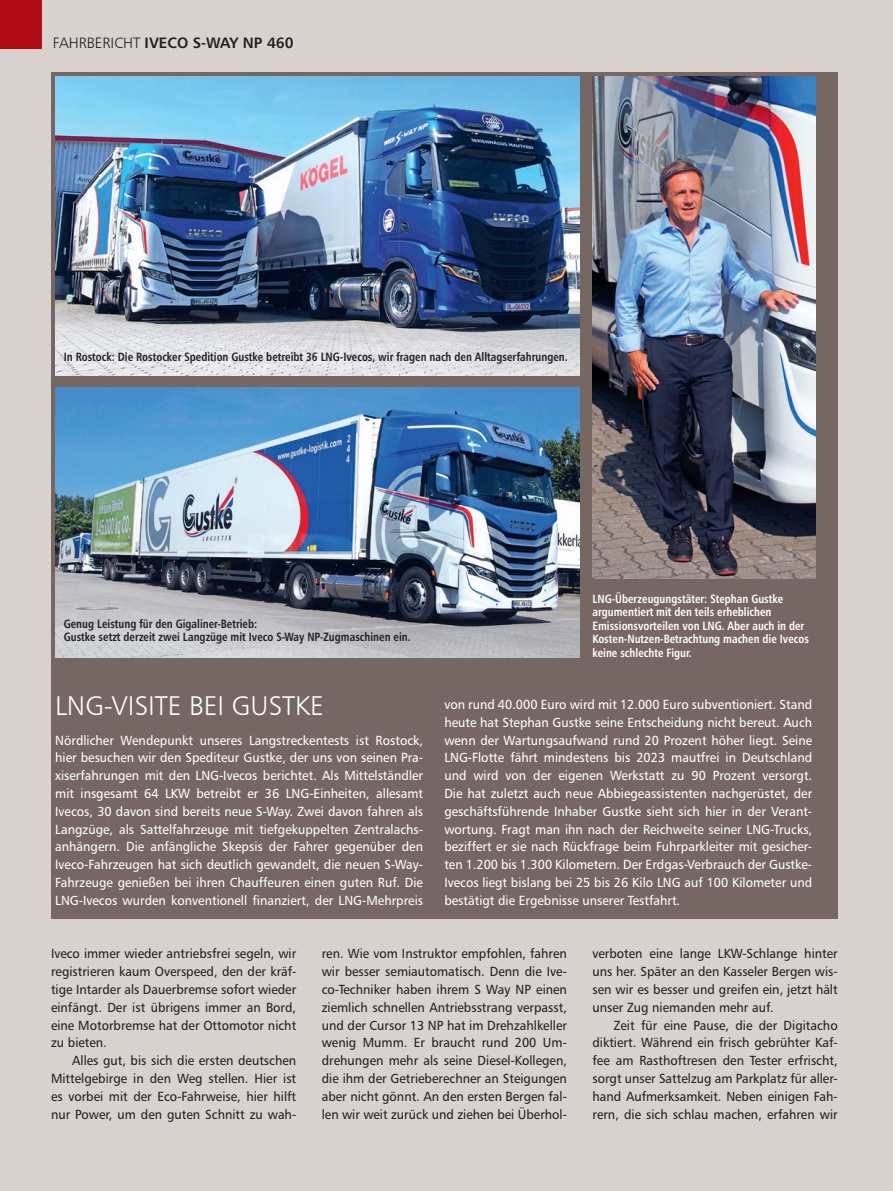
<style>
.page{position:relative;width:893px;height:1191px;background:#d8d1ce}
.page>*{position:absolute;margin:0;border:0;box-sizing:border-box;transform-origin:0 0}
.t1{font:27px "Humanist 777 BT Light B";color:#fff}
.t2{font:15px "Humanist 777 BT Bold B";color:#231f20}
.t3{font:13.2px/17.9px "Humanist 777 BT Roman B";color:#fff;text-align:justify;scale:.95 1}
.t4{font:13.2px/17.9px "Humanist 777 BT Roman B";color:#231f20;text-align:justify;scale:.95 1}
.t5{font:12px/13.5px "Humanist 777 BT Bold Condensed B";color:#231f20;scale:.95 1}
.t6{font:12px/13.5px "Humanist 777 BT Bold Condensed B";color:#fff;scale:.95 1}
.s1{font-family:"Humanist 777 BT Light B"}
</style>
<div class="page">
<div style="left:51px;top:72px;width:787px;height:846px;background:#766762"></div>
<img style="left:55px;top:77px;width:524px;height:298px">
<img style="left:592px;top:77px;width:224px;height:501px">
<img style="left:55px;top:387px;width:524px;height:270px">
<div style="left:0;top:0;width:42px;height:49px;background:#b00d15"></div>
<p class="t2" style="left:53px;top:34px;width:242px"><span class="s1">FAHRBERICHT</span> IVECO S-WAY NP 460</p>
<p class="t5" style="left:64px;top:349px;width:532px">In Rostock: Die Rostocker Spedition Gustke betreibt 36 LNG-Ivecos, wir fragen nach den Alltagserfahrungen.</p>
<p class="t5" style="left:64px;top:616px;width:367px">Genug Leistung für den Gigaliner-Betrieb:<br>Gustke setzt derzeit zwei Langzüge mit Iveco S-Way NP-Zugmaschinen ein.</p>
<p class="t6" style="left:592px;top:591px;width:229px">LNG-Überzeugungstäter: Stephan Gustke argumentiert mit den teils erheblichen Emissionsvorteilen von LNG. Aber auch in der Kosten-Nutzen-Betrachtung machen die Ivecos keine schlechte Figur.</p>
<h1 class="t1" style="left:55px;top:689px;width:270px">LNG-VISITE BEI GUSTKE</h1>
<p class="t3" style="left:55px;top:730px;width:389px">Nördlicher Wendepunkt unseres Langstreckentests ist Rostock, hier besuchen wir den Spediteur Gustke, der uns von seinen Pra&shy;xiserfahrungen mit den LNG-Ivecos berichtet. Als Mittelständler mit insgesamt 64 LKW betreibt er 36 LNG-Einheiten, allesamt Ivecos, 30 davon sind bereits neue S-Way. Zwei davon fahren als Langzüge, als Sattelfahrzeuge mit tiefgekuppelten Zentralachs&shy;anhängern. Die anfängliche Skepsis der Fahrer gegenüber den Iveco-Fahrzeugen hat sich deutlich gewandelt, die neuen S-Way-Fahrzeuge genießen bei ihren Chauffeuren einen guten Ruf. Die LNG-Ivecos wurden konventionell finanziert, der LNG-Mehrpreis</p>
<p class="t3" style="left:444px;top:695px;width:389px">von rund 40.000 Euro wird mit 12.000 Euro subventioniert. Stand heute hat Stephan Gustke seine Entscheidung nicht bereut. Auch wenn der Wartungsaufwand rund 20 Prozent höher liegt. Seine LNG-Flotte fährt mindestens bis 2023 mautfrei in Deutschland und wird von der eigenen Werkstatt zu 90 Prozent versorgt.<br>Die hat zuletzt auch neue Abbiegeassistenten nachgerüstet, der geschäftsführende Inhaber Gustke sieht sich hier in der Verant&shy;wortung. Fragt man ihn nach der Reichweite seiner LNG-Trucks, beziffert er sie nach Rückfrage beim Fuhrparkleiter mit gesicher&shy;ten 1.200 bis 1.300 Kilometern. Der Erdgas-Verbrauch der Gustke-Ivecos liegt bislang bei 25 bis 26 Kilo LNG auf 100 Kilometer und bestätigt die Ergebnisse unserer Testfahrt.</p>
<p class="t4" style="left:51px;top:944px;width:260px">Iveco immer wieder antriebsfrei segeln, wir registrieren kaum Overspeed, den der kräf&shy;tige Intarder als Dauerbremse sofort wieder einfängt. Der ist übrigens immer an Bord, eine Motorbremse hat der Ottomotor nicht zu bieten.</p>
<p class="t4" style="left:51px;top:1051px;width:260px;text-indent:21px">Alles gut, bis sich die ersten deutschen Mittelgebirge in den Weg stellen. Hier ist es vorbei mit der Eco-Fahrweise, hier hilft nur Power, um den guten Schnitt zu wah-</p>
<p class="t4" style="left:322px;top:944px;width:260px">ren. Wie vom Instruktor empfohlen, fahren wir besser semiautomatisch. Denn die Ive&shy;co-Techniker haben ihrem S Way NP einen ziemlich schnellen Antriebsstrang verpasst, und der Cursor 13 NP hat im Drehzahlkeller wenig Mumm. Er braucht rund 200 Um&shy;drehungen mehr als seine Diesel-Kollegen, die ihm der Getrieberechner an Steigungen aber nicht gönnt. An den ersten Bergen fal&shy;len wir weit zurück und ziehen bei Überhol-</p>
<p class="t4" style="left:592px;top:944px;width:260px">verboten eine lange LKW-Schlange hinter uns her. Später an den Kasseler Bergen wis&shy;sen wir es besser und greifen ein, jetzt hält unser Zug niemanden mehr auf.</p>
<p class="t4" style="left:592px;top:1016px;width:260px;text-indent:21px">Zeit für eine Pause, die der Digitacho diktiert. Während ein frisch gebrühter Kaf&shy;fee am Rasthoftresen den Tester erfrischt, sorgt unser Sattelzug am Parkplatz für aller&shy;hand Aufmerksamkeit. Neben einigen Fah&shy;rern, die sich schlau machen, erfahren wir</p>
</div>
